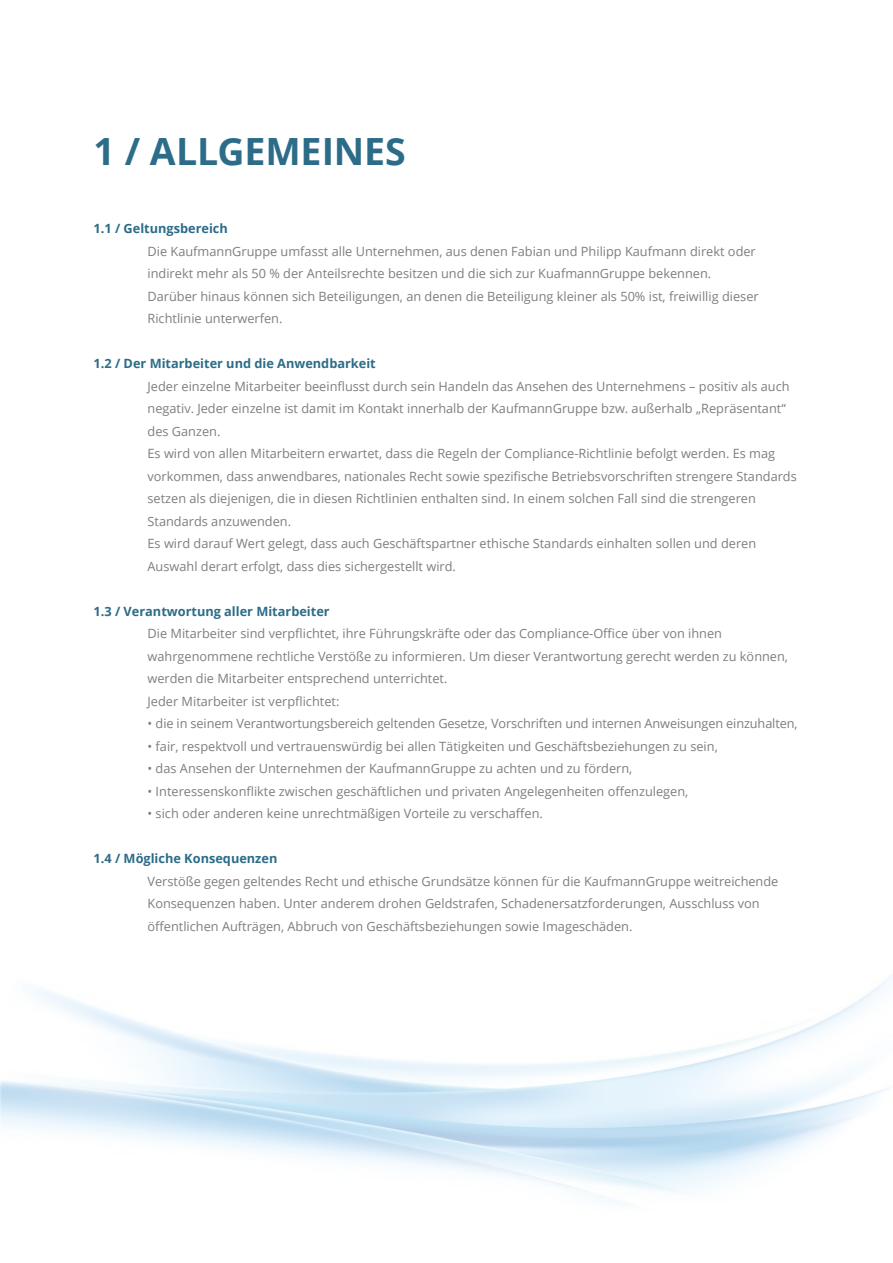
<style>
.page{position:relative;width:893px;height:1263px;background:#fff}
.page>*{position:absolute;margin:0;border:0;box-sizing:border-box;transform-origin:0 0}
.t1{font:700 37.5px "Open Sans";letter-spacing:-.005em;color:#2c6c88}
.t2{font:12.75px/22.5px "Open Sans";color:#7e7e7d}
.t3{font:700 12.75px "Open Sans";color:#2c6c88}
</style>
<div class="page">
<h1 class="t1" style="left:94px;top:125px;width:314px">1 / ALLGEMEINES</h1>
<p class="t3" style="left:94px;top:219px;width:136px">1.1 / Geltungsbereich</p>
<p class="t2" style="left:148px;top:239px;width:613px">Die KaufmannGruppe umfasst alle Unternehmen, aus denen Fabian und Philipp Kaufmann direkt oder indirekt mehr als 50 % der Anteilsrechte besitzen und die sich zur KuafmannGruppe bekennen.<br>Darüber hinaus können sich Beteiligungen, an denen die Beteiligung kleiner als 50% ist, freiwillig dieser Richtlinie unterwerfen.</p>
<p class="t3" style="left:94px;top:354px;width:284px">1.2 / Der Mitarbeiter und die Anwendbarkeit</p>
<p class="t2" style="left:148px;top:374px;width:651px">Jeder einzelne Mitarbeiter beeinflusst durch sein Handeln das Ansehen des Unternehmens – positiv als auch negativ. Jeder einzelne ist damit im Kontakt innerhalb der KaufmannGruppe bzw. außerhalb „Repräsentant“ des Ganzen.<br>Es wird von allen Mitarbeitern erwartet, dass die Regeln der Compliance-Richtlinie befolgt werden. Es mag vorkommen, dass anwendbares, nationales Recht sowie spezifische Betriebsvorschriften strengere Standards setzen als diejenigen, die in diesen Richtlinien enthalten sind. In einem solchen Fall sind die strengeren Standards anzuwenden.<br>Es wird darauf Wert gelegt, dass auch Geschäftspartner ethische Standards einhalten sollen und deren Auswahl derart erfolgt, dass dies sichergestellt wird.</p>
<p class="t3" style="left:94px;top:602px;width:238px">1.3 / Verantwortung aller Mitarbeiter</p>
<p class="t2" style="left:148px;top:622px;width:642px">Die Mitarbeiter sind verpflichtet, ihre Führungskräfte oder das Compliance-Office über von ihnen wahrgenommene rechtliche Verstöße zu informieren. Um dieser Verantwortung gerecht werden zu können, werden die Mitarbeiter entsprechend unterrichtet.<br>Jeder Mitarbeiter ist verpflichtet:</p>
<p class="t2" style="left:148px;top:712px;width:652px">• die in seinem Verantwortungsbereich geltenden Gesetze, Vorschriften und internen Anweisungen einzuhalten,</p>
<p class="t2" style="left:148px;top:734px;width:572px">• fair, respektvoll und vertrauenswürdig bei allen Tätigkeiten und Geschäftsbeziehungen zu sein,</p>
<p class="t2" style="left:148px;top:757px;width:486px">• das Ansehen der Unternehmen der KaufmannGruppe zu achten und zu fördern,</p>
<p class="t2" style="left:148px;top:779px;width:542px">• Interessenskonflikte zwischen geschäftlichen und privaten Angelegenheiten offenzulegen,</p>
<p class="t2" style="left:148px;top:802px;width:397px">• sich oder anderen keine unrechtmäßigen Vorteile zu verschaffen.</p>
<p class="t3" style="left:94px;top:849px;width:185px">1.4 / Mögliche Konsequenzen</p>
<p class="t2" style="left:148px;top:869px;width:632px">Verstöße gegen geltendes Recht und ethische Grundsätze können für die KaufmannGruppe weitreichende<br>Konsequenzen haben. Unter anderem drohen Geldstrafen, Schadenersatzforderungen, Ausschluss von öffentlichen Aufträgen, Abbruch von Geschäftsbeziehungen sowie Imageschäden.</p>
</div>
